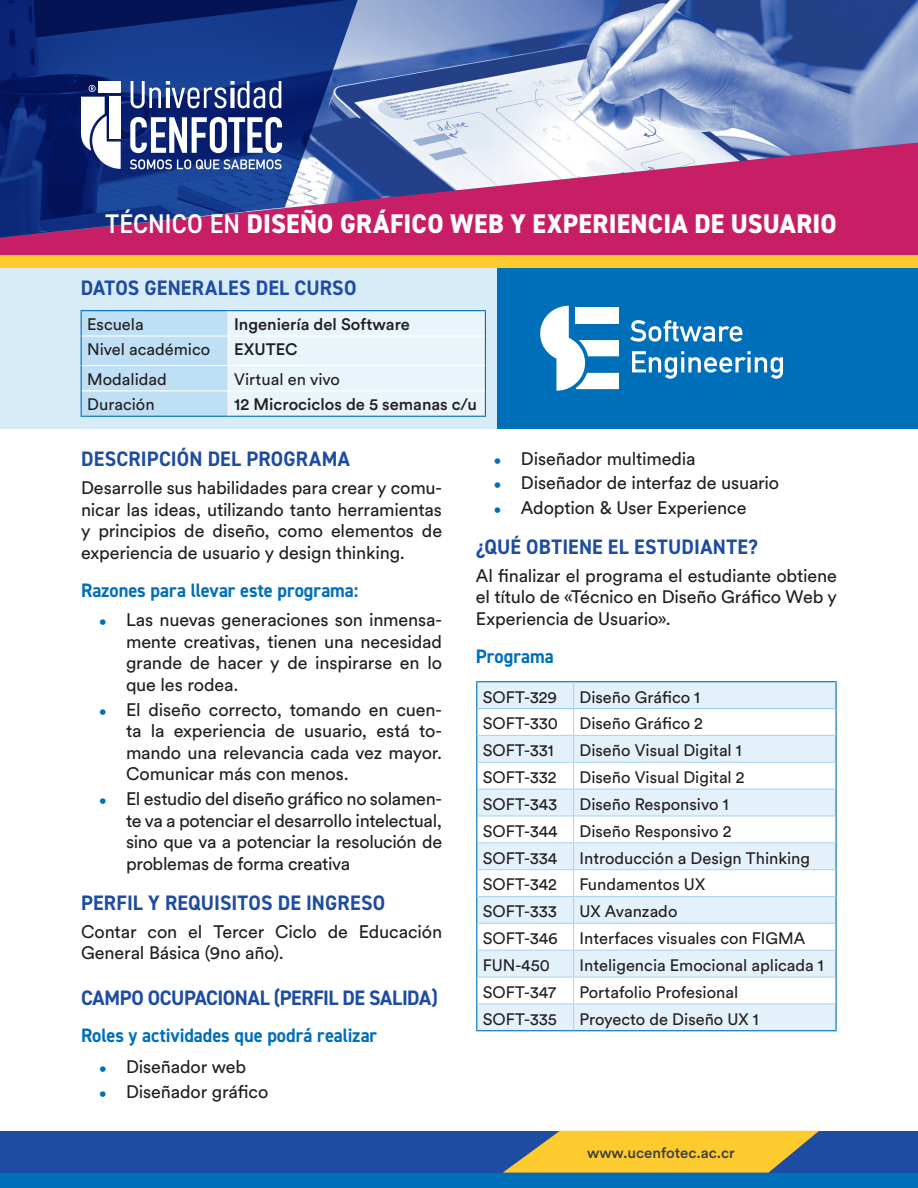
<style>
.page{position:relative;width:918px;height:1188px;background:#fff}
.page>*{position:absolute;margin:0;border:0;box-sizing:border-box;transform-origin:0 0}
.t1{font:800 27px "DIN2014";letter-spacing:.01em;color:#fff;scale:.95 1}
.t2{font:700 21px "DIN2014";letter-spacing:.005em;color:#1e4ca0;scale:.95 1}
.t3{font:700 21px "DIN2014";letter-spacing:-.025em;color:#1e4ca0;scale:.95 1}
.t4{font:700 19.5px "DIN2014";letter-spacing:-.005em;color:#006fba;scale:.95 1}
.t5{font:18px/21.6px "Circular Std";letter-spacing:-.01em;color:#231f20;text-align:justify}
.t6{font:16.5px "Circular Std";color:#231f20}
.t7{font:500 16.5px "Circular Std";color:#231f20}
.t8{font:500 15px "Circular Std";color:#3e3e3f}
.s1{font-weight:600}
.s2{font-size:13.5px;color:#006fba}
</style>
<div class="page">
<div style="left:0;top:1173px;width:918px;height:15px;background:#006fba"></div>
<div style="left:0;top:1131px;width:918px;height:42px;background:#1e4ca0"></div>
<svg style="left:503px;top:1131px;width:316px;height:42px"></svg>
<div style="left:0;top:240px;width:918px;height:16px;background:#c71e66"></div>
<img style="left:366px;top:0;width:552px;height:240px">
<div style="left:0;top:256px;width:918px;height:13px;background:#fecb2f"></div>
<svg style="left:0;top:0;width:366px;height:240px;background:#2f3782"></svg>
<div style="left:0;top:268px;width:508px;height:160px;background:#d8ecf8"></div>
<div style="left:498px;top:268px;width:420px;height:160px;background:#006fba"></div>
<hr style="left:81px;top:310px;width:147px;height:1px;background:#006fba">
<hr style="left:228px;top:310px;width:258px;height:1px;background:#006fba">
<hr style="left:81px;top:416px;width:147px;height:1px;background:#006fba">
<hr style="left:228px;top:416px;width:258px;height:1px;background:#006fba">
<svg style="left:81px;top:311px;width:405px;height:105px;background:#d7ebf7"></svg>
<div style="left:477px;top:682px;width:359px;height:348px;background:#e3f1fa"></div>
<svg style="left:477px;top:709px;width:359px;height:294px"></svg>
<hr style="left:476px;top:681px;width:98px;height:1px;background:#006fba">
<hr style="left:574px;top:681px;width:263px;height:1px;background:#006fba">
<svg style="left:476px;top:682px;width:1px;height:348px"></svg>
<svg style="left:836px;top:682px;width:1px;height:348px"></svg>
<hr style="left:476px;top:1030px;width:98px;height:1px;background:#006fba">
<hr style="left:574px;top:1030px;width:263px;height:1px;background:#006fba">
<hr style="left:477px;top:735px;width:97px;height:1px;background:#afd7f2">
<hr style="left:574px;top:735px;width:262px;height:1px;background:#afd7f2">
<hr style="left:477px;top:762px;width:97px;height:1px;background:#afd7f2">
<hr style="left:574px;top:762px;width:262px;height:1px;background:#afd7f2">
<hr style="left:477px;top:789px;width:97px;height:1px;background:#afd7f2">
<hr style="left:574px;top:789px;width:262px;height:1px;background:#afd7f2">
<hr style="left:477px;top:815px;width:97px;height:2px;background:#afd7f2">
<hr style="left:574px;top:815px;width:262px;height:2px;background:#afd7f2">
<hr style="left:477px;top:842px;width:97px;height:1px;background:#afd7f2">
<hr style="left:574px;top:842px;width:262px;height:1px;background:#afd7f2">
<hr style="left:477px;top:869px;width:97px;height:1px;background:#afd7f2">
<hr style="left:574px;top:869px;width:262px;height:1px;background:#afd7f2">
<hr style="left:477px;top:896px;width:97px;height:1px;background:#afd7f2">
<hr style="left:574px;top:896px;width:262px;height:1px;background:#afd7f2">
<hr style="left:477px;top:923px;width:97px;height:1px;background:#afd7f2">
<hr style="left:574px;top:923px;width:262px;height:1px;background:#afd7f2">
<hr style="left:477px;top:950px;width:97px;height:1px;background:#afd7f2">
<hr style="left:574px;top:950px;width:262px;height:1px;background:#afd7f2">
<hr style="left:477px;top:976px;width:97px;height:2px;background:#afd7f2">
<hr style="left:574px;top:976px;width:262px;height:2px;background:#afd7f2">
<hr style="left:477px;top:1003px;width:97px;height:1px;background:#afd7f2">
<hr style="left:574px;top:1003px;width:262px;height:1px;background:#afd7f2">
<svg style="left:573px;top:682px;width:1px;height:348px"></svg>
<hr style="left:477px;top:708px;width:97px;height:1px;background:#96ccee">
<hr style="left:574px;top:708px;width:262px;height:1px;background:#96ccee">
<svg style="left:81px;top:81px;width:201px;height:88px"></svg>
<svg style="left:630px;top:320px;width:112px;height:22px"></svg>
<svg style="left:632px;top:351px;width:151px;height:28px"></svg>
<svg style="left:540px;top:306px;width:79px;height:85px"></svg>
<h1 class="t1" style="left:105px;top:206px;width:771px"><span class="s1">TÉCNICO EN</span> DISEÑO GRÁFICO WEB Y EXPERIENCIA DE USUARIO</h1>
<p class="t2" style="left:81px;top:274px;width:292px">DATOS GENERALES DEL CURSO</p>
<p class="t6" style="left:87px;top:314px;width:58px">Escuela</p>
<p class="t7" style="left:234px;top:314px;width:177px">Ingeniería del Software</p>
<p class="t6" style="left:87px;top:340px;width:125px">Nivel académico</p>
<p class="t7" style="left:234px;top:339px;width:65px">EXUTEC</p>
<p class="t6" style="left:87px;top:369px;width:81px">Modalidad</p>
<p class="t6" style="left:234px;top:369px;width:107px">Virtual en vivo</p>
<p class="t6" style="left:87px;top:394px;width:69px">Duración</p>
<p class="t7" style="left:234px;top:394px;width:244px">12 Microciclos de 5 semanas c/u</p>
<p class="t2" style="left:81px;top:445px;width:285px">DESCRIPCIÓN DEL PROGRAMA</p>
<p class="t5" style="left:81px;top:477px;width:363px">Desarrolle sus habilidades para crear y comu&shy;nicar las ideas, utilizando tanto herramientas y principios de diseño, como elementos de experiencia de usuario y design thinking.</p>
<p class="t4" style="left:81px;top:577px;width:293px">Razones para llevar este programa:</p>
<p class="t5" style="left:126px;top:609px;width:318px;text-indent:-27px"><span class="s2">•</span> Las nuevas generaciones son inmensa&shy;mente creativas, tienen una necesidad grande de hacer y de inspirarse en lo que les rodea.</p>
<p class="t5" style="left:126px;top:698px;width:318px;text-indent:-27px"><span class="s2">•</span> El diseño correcto, tomando en cuen&shy;ta la experiencia de usuario, está to&shy;mando una relevancia cada vez mayor.<br>Comunicar más con menos.</p>
<p class="t5" style="left:126px;top:788px;width:318px;text-indent:-27px"><span class="s2">•</span> El estudio del diseño gráfico no solamen&shy;te va a potenciar el desarrollo intelectual, sino que va a potenciar la resolución de problemas de forma creativa</p>
<p class="t2" style="left:81px;top:889px;width:322px">PERFIL Y REQUISITOS DE INGRESO</p>
<p class="t5" style="left:81px;top:920px;width:363px">Contar con el Tercer Ciclo de Educación<br>General Básica (9no año).</p>
<p class="t3" style="left:81px;top:984px;width:377px">CAMPO OCUPACIONAL (PERFIL DE SALIDA)</p>
<p class="t4" style="left:81px;top:1023px;width:313px">Roles y actividades que podrá realizar</p>
<p class="t5" style="left:99px;top:1056px;width:149px"><span class="s2">•</span> Diseñador web</p>
<p class="t5" style="left:99px;top:1080px;width:171px"><span class="s2">•</span> Diseñador gráfico</p>
<p class="t5" style="left:494px;top:447px;width:203px"><span class="s2">•</span> Diseñador multimedia</p>
<p class="t5" style="left:494px;top:472px;width:287px"><span class="s2">•</span> Diseñador de interfaz de usuario</p>
<p class="t5" style="left:494px;top:496px;width:254px"><span class="s2">•</span> Adoption &amp; User Experience</p>
<p class="t2" style="left:476px;top:533px;width:298px">¿QUÉ OBTIENE EL ESTUDIANTE?</p>
<p class="t5" style="left:476px;top:564px;width:363px">Al finalizar el programa el estudiante obtiene el título de «Técnico en Diseño Gráfico Web y Experiencia de Usuario».</p>
<p class="t4" style="left:476px;top:643px;width:84px">Programa</p>
<p class="t6" style="left:483px;top:687px;width:76px">SOFT-329</p>
<p class="t6" style="left:580px;top:687px;width:122px">Diseño Gráfico 1</p>
<p class="t6" style="left:483px;top:714px;width:77px">SOFT-330</p>
<p class="t6" style="left:580px;top:714px;width:125px">Diseño Gráfico 2</p>
<p class="t6" style="left:483px;top:740px;width:72px">SOFT-331</p>
<p class="t6" style="left:580px;top:740px;width:164px">Diseño Visual Digital 1</p>
<p class="t6" style="left:483px;top:767px;width:75px">SOFT-332</p>
<p class="t6" style="left:580px;top:767px;width:167px">Diseño Visual Digital 2</p>
<p class="t6" style="left:483px;top:794px;width:76px">SOFT-343</p>
<p class="t6" style="left:580px;top:794px;width:151px">Diseño Responsivo 1</p>
<p class="t6" style="left:483px;top:821px;width:76px">SOFT-344</p>
<p class="t6" style="left:580px;top:821px;width:153px">Diseño Responsivo 2</p>
<p class="t6" style="left:483px;top:848px;width:76px">SOFT-334</p>
<p class="t6" style="left:580px;top:848px;width:232px">Introducción a Design Thinking</p>
<p class="t6" style="left:483px;top:875px;width:76px">SOFT-342</p>
<p class="t6" style="left:580px;top:875px;width:127px">Fundamentos UX</p>
<p class="t6" style="left:483px;top:902px;width:76px">SOFT-333</p>
<p class="t6" style="left:580px;top:902px;width:99px">UX Avanzado</p>
<p class="t6" style="left:483px;top:928px;width:77px">SOFT-346</p>
<p class="t6" style="left:580px;top:928px;width:227px">Interfaces visuales con FIGMA</p>
<p class="t6" style="left:483px;top:955px;width:69px">FUN-450</p>
<p class="t6" style="left:580px;top:955px;width:246px">Inteligencia Emocional aplicada 1</p>
<p class="t6" style="left:483px;top:982px;width:75px">SOFT-347</p>
<p class="t6" style="left:580px;top:982px;width:160px">Portafolio Profesional</p>
<p class="t6" style="left:483px;top:1009px;width:76px">SOFT-335</p>
<p class="t6" style="left:580px;top:1009px;width:181px">Proyecto de Diseño UX 1</p>
<p class="t8" style="left:587px;top:1143px;width:149px">www.ucenfotec.ac.cr</p>
</div>
